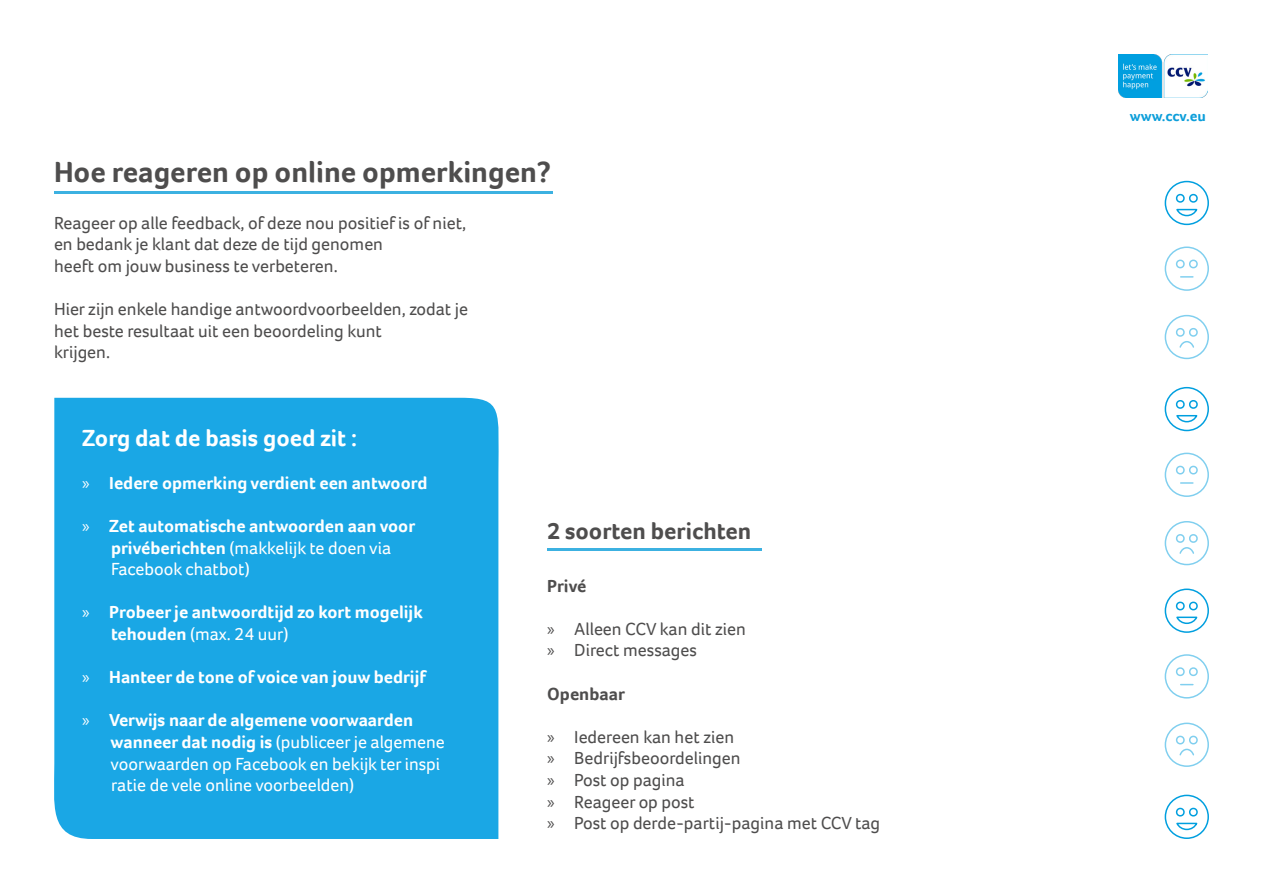
<style>
.page{position:relative;width:1263px;height:893px;background:#fff}
.page>*{position:absolute;margin:0;border:0;box-sizing:border-box;transform-origin:0 0}
.t1{font:700 30px "Foco";color:#4e4d4d}
.t2{font:700 24px "Foco";color:#fff}
.t3{font:700 24px "Foco";color:#4e4d4d}
.t4{font:18px/21.6px "Foco";color:#4e4d4d}
.t5{font:700 18px/21.6px "Foco";color:#fff}
.t6{font:18px/21.6px "Foco";color:#fff}
.t7{font:700 18px "Foco";color:#4e4d4d}
.t8{font:700 15px "Foco";color:#0c9eda}
.s1{font-family:"Myriad Pro";font-weight:400}
.s2{font-weight:400}
.s3{font-family:"Myriad Pro"}
.s4{font-weight:700}
</style>
<div class="page">
<hr style="left:54px;top:191px;width:498px;height:3px;background:#0c9eda">
<hr style="left:547px;top:548px;width:215px;height:3px;background:#0c9eda">
<div style="left:54px;top:398px;width:445px;height:441px;background:#1aa7e5"></div>
<svg style="left:1164px;top:180px;width:45px;height:46px"></svg>
<svg style="left:1164px;top:246px;width:45px;height:45px"></svg>
<svg style="left:1164px;top:314px;width:45px;height:46px"></svg>
<svg style="left:1164px;top:386px;width:45px;height:46px"></svg>
<svg style="left:1164px;top:452px;width:45px;height:45px"></svg>
<svg style="left:1164px;top:521px;width:45px;height:45px"></svg>
<svg style="left:1164px;top:588px;width:45px;height:45px"></svg>
<svg style="left:1164px;top:654px;width:45px;height:45px"></svg>
<svg style="left:1164px;top:722px;width:45px;height:45px"></svg>
<svg style="left:1164px;top:794px;width:45px;height:45px"></svg>
<img style="left:1118px;top:54px;width:89px;height:44px">
<h1 class="t1" style="left:54px;top:152px;width:498px">Hoe reageren op online opmerkingen?</h1>
<p class="t4" style="left:54px;top:212px;width:414px">Reageer op alle feedback, of deze nou positief is of niet, en bedank je klant dat deze de tijd genomen<br>heeft om jouw business te verbeteren.</p>
<p class="t4" style="left:54px;top:298px;width:416px">Hier zijn enkele handige antwoordvoorbeelden, zodat je het beste resultaat uit een beoordeling kunt<br>krijgen.</p>
<h2 class="t2" style="left:82px;top:422px;width:276px">Zorg dat de basis goed zit :</h2>
<p class="t5" style="left:82px;top:472px;width:347px"><span class="s1">»</span> Iedere opmerking verdient een antwoord</p>
<p class="t5" style="left:111px;top:515px;width:306px;text-indent:-29px"><span class="s1">»</span> Zet automatische antwoorden aan voor privéberichten <span class="s2">(makkelijk te doen via<br>Facebook chatbot)</span></p>
<p class="t5" style="left:111px;top:601px;width:313px;text-indent:-29px"><span class="s1">»</span> Probeer je antwoordtijd zo kort mogelijk tehouden <span class="s2">(max. 24 uur)</span></p>
<p class="t5" style="left:82px;top:666px;width:345px"><span class="s1">»</span> Hanteer de tone of voice van jouw bedrijf</p>
<p class="t6" style="left:111px;top:709px;width:336px;text-indent:-28px"><span class="s3">»</span> <span class="s4">Verwijs naar de algemene voorwaarden wanneer dat nodig is</span> (publiceer je algemene voorwaarden op Facebook en bekijk ter inspi ratie de vele online voorbeelden)</p>
<h2 class="t3" style="left:547px;top:515px;width:206px">2 soorten berichten</h2>
<p class="t7" style="left:547px;top:574px;width:41px">Privé</p>
<p class="t4" style="left:547px;top:618px;width:200px"><span class="s3">»</span> Alleen CCV kan dit zien <span class="s3">»</span> Direct messages</p>
<p class="t7" style="left:547px;top:682px;width:79px">Openbaar</p>
<p class="t4" style="left:547px;top:726px;width:334px"><span class="s3">»</span> Iedereen kan het zien<br><span class="s3">»</span> Bedrijfsbeoordelingen<br><span class="s3">»</span> Post op pagina<br><span class="s3">»</span> Reageer op post<br><span class="s3">»</span> Post op derde-partij-pagina met CCV tag</p>
<p class="t8" style="left:1130px;top:106px;width:77px">www.ccv.eu</p>
</div>
